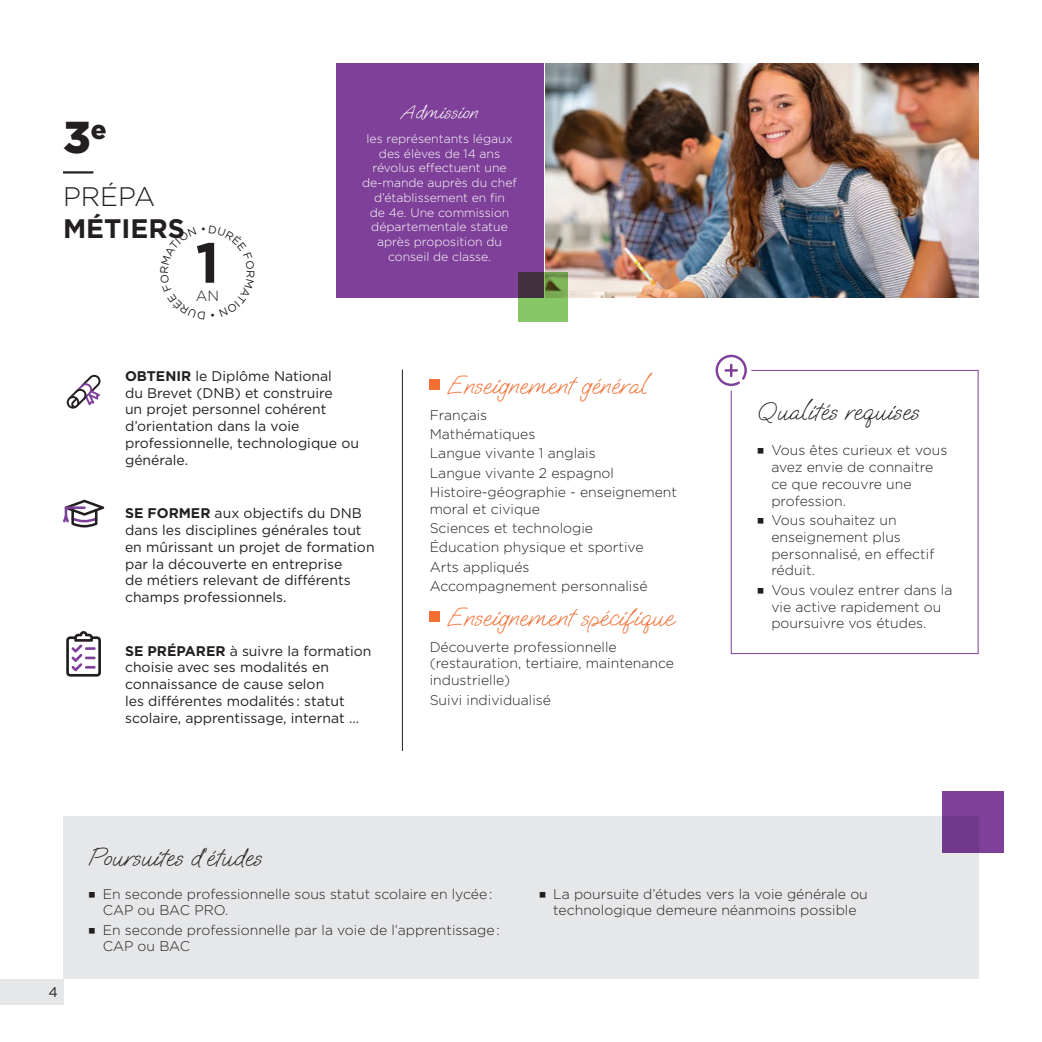
<style>
.page{position:relative;width:1042px;height:1042px;background:#fff}
.page>*{position:absolute;margin:0;border:0;box-sizing:border-box;transform-origin:0 0}
.t1{font:700 56.52px "Gotham";color:#231f20}
.t2{font:900 44.62px "Gotham";color:#231f20}
.t3{font:700 26.78px "Gotham";color:#231f20}
.t4{font:300 26.78px "Gotham";color:#231f20}
.t5{font:26.25px "Oooh Baby";color:#f26e32}
.t6{font:26.25px "Oooh Baby";color:#231f20}
.t7{font:21px "Oooh Baby";color:#fff}
.t8{font:300 14.7px "Gotham";color:#231f20}
.t9{font:300 14px/16.8px "Gotham";color:#231f20}
.t10{font:14px/16.8px "Gotham";color:#231f20}
.t11{font:300 12.25px/14.7px "Gotham";color:#fff;text-align:center}
.s1{font-weight:700}
.s2{font-family:"Letter Gothic Std";font-weight:400}
</style>
<div class="page">
<div style="left:0;top:979px;width:63px;height:25px;background:#e6e7e9"></div>
<div style="left:731px;top:370px;width:247px;height:284px;border:1px solid #7e4098"></div>
<img style="left:546px;top:63px;width:433px;height:234px">
<div style="left:336px;top:63px;width:207px;height:234px;background:#7e4098"></div>
<div style="left:63px;top:816px;width:916px;height:163px;background:#e6e7e9"></div>
<div style="left:943px;top:791px;width:61px;height:61px;background:linear-gradient(to right,#743b8d,#7f4199)"></div>
<svg style="left:67px;top:375px;width:33px;height:34px"></svg>
<svg style="left:63px;top:500px;width:41px;height:27px"></svg>
<svg style="left:66px;top:631px;width:35px;height:45px"></svg>
<svg style="left:518px;top:272px;width:50px;height:50px;background:#6e9253"></svg>
<div style="left:430px;top:379px;width:10px;height:10px;background:#f26e32"></div>
<div style="left:430px;top:611px;width:10px;height:10px;background:#f26e32"></div>
<hr style="left:63px;top:171px;width:30px;height:2px;background:#231f20">
<hr style="left:402px;top:369px;width:1px;height:382px;background:#231f20">
<div style="left:711px;top:350px;width:40px;height:40px;background:#fff;border-radius:50%"></div>
<svg style="left:715px;top:355px;width:32px;height:31px"></svg>
<h2 class="t2" style="left:63px;top:107px;width:45px">3<sup>e</sup></h2>
<h3 class="t4" style="left:63px;top:179px;width:94px">PRÉPA</h3>
<h3 class="t3" style="left:63px;top:211px;width:123px">MÉTIERS</h3>
<h1 class="t1" style="left:195px;top:225px;width:25px">1</h1>
<p class="t8" style="left:196px;top:287px;width:25px">AN</p>
<h3 class="t7" style="left:401px;top:97px;width:78px">Admission</h3>
<p class="t11" style="left:362px;top:131px;width:156px">les représentants légaux des élèves de 14 ans révolus effectuent une de-mande auprès du chef d’établissement en fin<br>de 4e. Une commission départementale statue après proposition du conseil de classe.</p>
<p class="t10" style="left:125px;top:367px;width:235px"><span class="s1">OBTENIR</span> le Diplôme National<br>du Brevet (DNB) et construire<br>un projet personnel cohérent d’orientation dans la voie professionnelle, technologique ou générale.</p>
<p class="t10" style="left:125px;top:504px;width:251px"><span class="s1">SE FORMER</span> aux objectifs du DNB dans les disciplines générales tout en mûrissant un projet de formation par la découverte en entreprise<br>de métiers relevant de différents champs professionnels.</p>
<p class="t10" style="left:125px;top:642px;width:248px"><span class="s1">SE PRÉPARER</span> à suivre la formation choisie avec ses modalités en connaissance de cause selon<br>les différentes modalités : statut scolaire, apprentissage, internat …</p>
<h3 class="t5" style="left:447px;top:367px;width:200px">Enseignement général</h3>
<p class="t9" style="left:430px;top:405px;width:249px;line-height:19.2px">Français<br>Mathématiques<br>Langue vivante 1 anglais<br>Langue vivante 2 espagnol<br>Histoire-géographie - enseignement</p>
<p class="t9" style="left:430px;top:499px;width:219px;line-height:19.2px">moral et civique<br>Sciences et technologie<br>Éducation physique et sportive<br>Arts appliqués<br>Accompagnement personnalisé</p>
<h3 class="t5" style="left:447px;top:598px;width:227px">Enseignement spécifique</h3>
<p class="t9" style="left:430px;top:638px;width:246px">Découverte professionnelle (restauration, tertiaire, maintenance industrielle)</p>
<p class="t9" style="left:430px;top:691px;width:123px">Suivi individualisé</p>
<h3 class="t6" style="left:756px;top:393px;width:164px">Qualités requises</h3>
<p class="t9" style="left:771px;top:442px;width:177px;text-indent:-15px"><span class="s2">■</span> Vous êtes curieux et vous avez envie de connaitre ce que recouvre une profession.</p>
<p class="t9" style="left:771px;top:511px;width:164px;text-indent:-15px"><span class="s2">■</span> Vous souhaitez un enseignement plus personnalisé, en effectif réduit.</p>
<p class="t9" style="left:771px;top:581px;width:183px;text-indent:-15px"><span class="s2">■</span> Vous voulez entrer dans la vie active rapidement ou poursuivre vos études.</p>
<p class="t10" style="left:49px;top:983px;width:11px">4</p>
<h3 class="t6" style="left:88px;top:838px;width:175px">Poursuites d’études</h3>
<p class="t9" style="left:103px;top:885px;width:391px;text-indent:-15px"><span class="s2">■</span> En seconde professionnelle sous statut scolaire en lycée :<br>CAP ou BAC PRO.</p>
<p class="t9" style="left:103px;top:921px;width:399px;text-indent:-15px"><span class="s2">■</span> En seconde professionnelle par la voie de l’apprentissage :<br>CAP ou BAC</p>
<p class="t9" style="left:538px;top:885px;width:331px;text-align:center"><span class="s2">■</span> La poursuite d’études vers la voie générale ou technologique demeure néanmoins possible</p>
</div>
